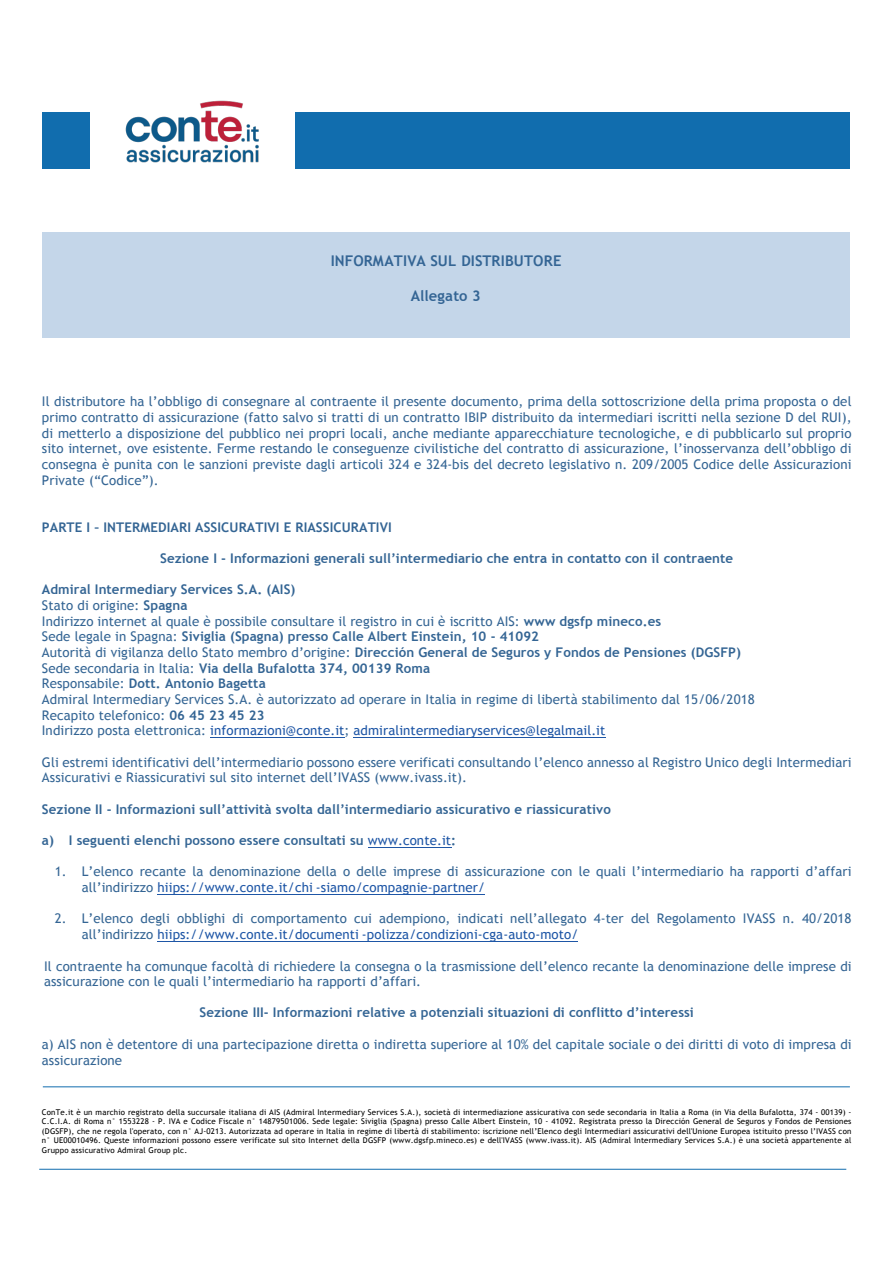
<style>
.page{position:relative;width:893px;height:1263px;background:#fff}
.page>*{position:absolute;margin:0;border:0;box-sizing:border-box;transform-origin:0 0}
.t1{font:700 14.7px "Trebuchet MS";letter-spacing:.005em;color:#346594}
.t2{font:13.35px/15.6px "Trebuchet MS";letter-spacing:.005em;color:#346594}
.t3{font:700 13.35px "Trebuchet MS";letter-spacing:.005em;color:#346594}
.t4{font:7.95px/9.6px "Trebuchet MS";letter-spacing:.02em;color:#000001;text-align:justify}
.s1{font-weight:700}
.s2{color:#1e56a6}
.s3{font-weight:400;color:#1e56a6}
</style>
<div class="page">
<hr style="left:43px;top:1086px;width:807px;height:1px;background:#116dae">
<hr style="left:39px;top:1169px;width:807px;height:1px;background:#116dae">
<hr style="left:210px;top:737px;width:134px;height:1px;background:#1e56a6">
<hr style="left:353px;top:737px;width:253px;height:1px;background:#1e56a6">
<hr style="left:368px;top:847px;width:83px;height:1px;background:#1e56a6">
<hr style="left:158px;top:894px;width:327px;height:1px;background:#1e56a6">
<hr style="left:158px;top:941px;width:420px;height:1px;background:#1e56a6">
<div style="left:42px;top:112px;width:48px;height:56px;background:#116dae"></div>
<div style="left:296px;top:112px;width:554px;height:56px;background:#116dae"></div>
<img style="left:125px;top:100px;width:134px;height:63px">
<p class="t1" style="left:331px;top:252px;width:232px">INFORMATIVA SUL DISTRIBUTORE</p>
<p class="t1" style="left:411px;top:286px;width:71px">Allegato 3</p>
<p class="t2" style="left:42px;top:394px;width:811px;text-align:justify">Il distributore ha l’obbligo di consegnare al contraente il presente documento, prima della sottoscrizione della prima proposta o del primo contratto di assicurazione (fatto salvo si tratti di un contratto IBIP distribuito da intermediari iscritti nella sezione D del RUI), di metterlo a disposizione del pubblico nei propri locali, anche mediante apparecchiature tecnologiche, e di pubblicarlo sul proprio sito internet, ove esistente. Ferme restando le conseguenze civilistiche del contratto di assicurazione, l’inosservanza dell’obbligo di consegna è punita con le sanzioni previste dagli articoli 324 e 324-bis del decreto legislativo n. 209/2005 Codice delle Assicurazioni Private (“Codice”).</p>
<p class="t3" style="left:42px;top:518px;width:351px">PARTE I – INTERMEDIARI ASSICURATIVI E RIASSICURATIVI</p>
<p class="t3" style="left:160px;top:550px;width:575px">Sezione I - Informazioni generali sull’intermediario che entra in contatto con il contraente</p>
<p class="t2" style="left:42px;top:582px;width:714px"><span class="s1">Admiral Intermediary Services S.A. (AIS)<br></span>Stato di origine: <span class="s1">Spagna<br></span>Indirizzo internet al quale è possibile consultare il registro in cui è iscritto AIS: <span class="s1">www dgsfp mineco.es<br></span>Sede legale in Spagna: <span class="s1">Siviglia (Spagna) presso Calle Albert Einstein, 10 - 41092<br></span>Autorità di vigilanza dello Stato membro d’origine: <span class="s1">Dirección General de Seguros y Fondos de Pensiones (DGSFP)<br></span>Sede secondaria in Italia: <span class="s1">Via della Bufalotta 374, 00139 Roma<br></span>Responsabile: <span class="s1">Dott. Antonio Bagetta<br></span>Admiral Intermediary Services S.A. è autorizzato ad operare in Italia in regime di libertà stabilimento dal 15/06/2018<br>Recapito telefonico: <span class="s1">06 45 23 45 23<br></span>Indirizzo posta elettronica: <span class="s2">informazioni@conte.it</span>; <span class="s2">admiralintermediaryservices@legalmail.it</span></p>
<p class="t2" style="left:42px;top:754px;width:811px">Gli estremi identificativi dell’intermediario possono essere verificati consultando l’elenco annesso al Registro Unico degli Intermediari<br>Assicurativi e Riassicurativi sul sito internet dell’IVASS (www.ivass.it).</p>
<p class="t3" style="left:42px;top:800px;width:570px">Sezione II - Informazioni sull’attività svolta dall’intermediario assicurativo e riassicurativo</p>
<p class="t3" style="left:42px;top:832px;width:416px">a) I seguenti elenchi possono essere consultati su <span class="s3">www.conte.it</span>:</p>
<p class="t2" style="left:82px;top:864px;width:771px;text-indent:-27px">1. L’elenco recante la denominazione della o delle imprese di assicurazione con le quali l’intermediario ha rapporti d’affari all’indirizzo <span class="s2">hiips://www.conte.it/chi -siamo/compagnie-partner/</span></p>
<p class="t2" style="left:82px;top:911px;width:771px;text-indent:-27px">2. L’elenco degli obblighi di comportamento cui adempiono, indicati nell’allegato 4-ter del Regolamento IVASS n. 40/2018 all’indirizzo <span class="s2">hiips://www.conte.it/documenti -polizza/condizioni-cga-auto-moto/</span></p>
<p class="t2" style="left:44px;top:958px;width:809px">Il contraente ha comunque facoltà di richiedere la consegna o la trasmissione dell’elenco recante la denominazione delle imprese di assicurazione con le quali l’intermediario ha rapporti d’affari.</p>
<p class="t3" style="left:199px;top:1004px;width:496px">Sezione III- Informazioni relative a potenziali situazioni di conflitto d’interessi</p>
<p class="t2" style="left:42px;top:1036px;width:811px">a) AIS non è detentore di una partecipazione diretta o indiretta superiore al 10% del capitale sociale o dei diritti di voto di impresa di assicurazione</p>
<p class="t4" style="left:42px;top:1107px;width:811px">ConTe.it è un marchio registrato della succursale italiana di AIS (Admiral Intermediary Services S.A.), società di intermediazione assicurativa con sede secondaria in Italia a Roma (in Via della Bufalotta, 374 - 00139) - C.C.I.A. di Roma n° 1553228 - P. IVA e Codice Fiscale n° 14879501006. Sede legale: Siviglia (Spagna) presso Calle Albert Einstein, 10 - 41092. Registrata presso la Dirección General de Seguros y Fondos de Pensiones (DGSFP), che ne regola l'operato, con n° AJ-0213. Autorizzata ad operare in Italia in regime di libertà di stabilimento: iscrizione nell’Elenco degli Intermediari assicurativi dell'Unione Europea istituito presso l’IVASS con n° UE00010496. Queste informazioni possono essere verificate sul sito Internet della DGSFP (www.dgsfp.mineco.es) e dell'IVASS (www.ivass.it). AIS (Admiral Intermediary Services S.A.) è una società appartenente al Gruppo assicurativo Admiral Group plc.</p>
</div>
